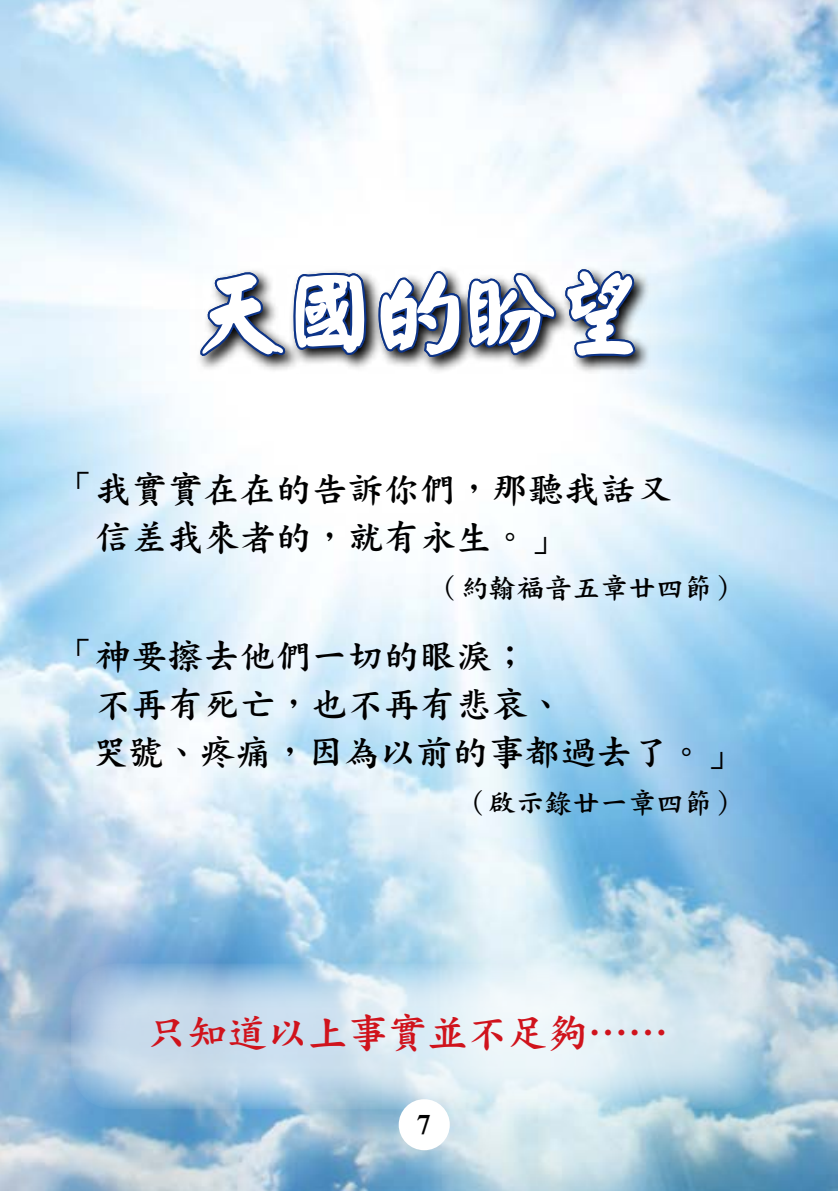
<style>
.page{position:relative;width:840px;height:1191px;background:#fff}
.page>*{position:absolute;margin:0;border:0;box-sizing:border-box;transform-origin:0 0}
.t1{font:700 90px "C Ngan Kai HK";color:#fff}
.t2{font:40px "DF Kai Shu HK W7";color:#d0131c}
.t3{font:36px/48px "DF Kai Shu HK W7";color:#000}
.t4{font:28px "DF Kai Shu HK W7";color:#000}
.t5{font:600 28px "Times LT Std";color:#000}
</style>
<div class="page">
<img style="left:0;top:0;width:837px;height:1191px">
<div style="left:399px;top:1100px;width:49px;height:49px;background:#fff;border-radius:50%"></div>
<div style="left:398px;top:1099px;width:51px;height:51px;border:2px solid #fff;border-radius:50%"></div>
<svg style="left:71px;top:963px;width:697px;height:146px;background:#c9dfed"></svg>
<svg style="left:196px;top:266px;width:454px;height:108px"></svg>
<svg style="left:199px;top:271px;width:89px;height:87px"></svg>
<svg style="left:295px;top:270px;width:73px;height:86px;background:#2d3f67"></svg>
<svg style="left:376px;top:223px;width:180px;height:133px"></svg>
<svg style="left:564px;top:266px;width:74px;height:93px;background:#5f6e8b"></svg>
<h1 class="t1" style="left:195px;top:263px;width:451px">天國的盼望</h1>
<p class="t3" style="left:95px;top:465px;width:578px;text-indent:-36px">「我實實在在的告訴你們，那聽我話又信差我來者的，就有永生。」</p>
<p class="t4" style="left:432px;top:573px;width:309px">（約翰福音五章廿四節）</p>
<p class="t3" style="left:92px;top:631px;width:649px;text-indent:-32px">「神要擦去他們一切的眼淚；<br>不再有死亡，也不再有悲哀、<br>哭號、疼痛，因為以前的事都過去了。」</p>
<p class="t4" style="left:460px;top:788px;width:281px">（啟示錄廿一章四節）</p>
<p class="t2" style="left:147px;top:1011px;width:522px">只知道以上事實並不足夠……</p>
<p class="t5" style="left:417px;top:1108px;width:15px">7</p>
</div>
